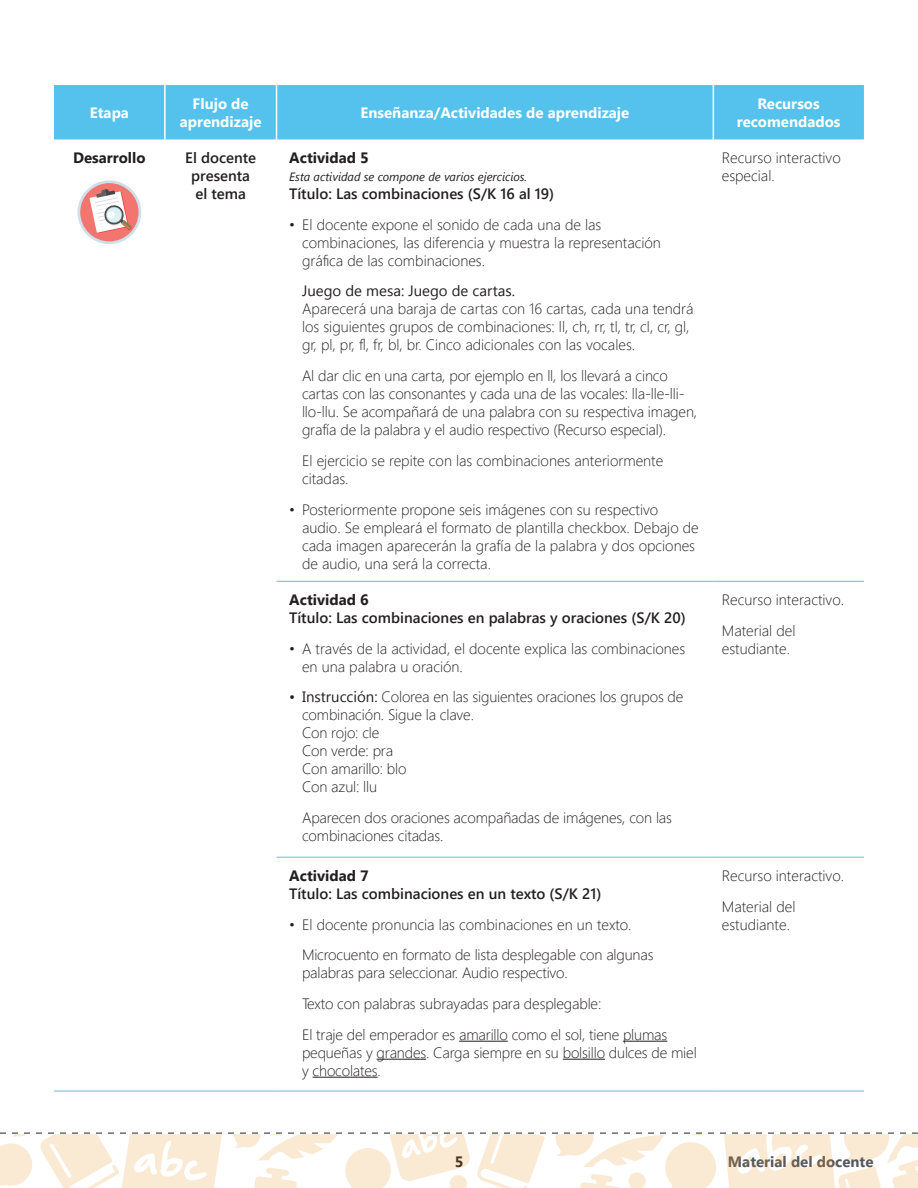
<style>
.page{position:relative;width:918px;height:1188px;background:#fff}
.page>*{position:absolute;margin:0;border:0;box-sizing:border-box;transform-origin:0 0}
.t1{font:300 15px/18px "Segoe UI";color:#231f20}
.t2{font:600 15px/18px "Segoe UI";color:#231f20;text-align:center}
.t3{font:700 15px/18px "Segoe UI";color:#fff;text-align:center}
.t4{font:700 15px "Segoe UI";color:#231f20}
.t5{font:15px "Segoe UI";color:#231f20}
.t6{font:700 15px "Segoe UI";color:#57585a}
.t7{font:italic 12px "Segoe UI";color:#231f20}
.s1{font-weight:400}
</style>
<div class="page">
<svg style="left:0;top:1132px;width:918px;height:56px"></svg>
<div style="left:54px;top:85px;width:810px;height:54px;background:#54c2ed"></div>
<hr style="left:164px;top:85px;width:2px;height:54px;background:#fff">
<hr style="left:276px;top:85px;width:1px;height:54px;background:#fff">
<hr style="left:713px;top:85px;width:1px;height:54px;background:#fff">
<hr style="left:277px;top:581px;width:436px;height:1px;background:#54c2ed">
<hr style="left:713px;top:581px;width:151px;height:1px;background:#54c2ed">
<hr style="left:277px;top:857px;width:436px;height:1px;background:#54c2ed">
<hr style="left:713px;top:857px;width:151px;height:1px;background:#54c2ed">
<hr style="left:54px;top:1091px;width:111px;height:1px;background:#54c2ed">
<hr style="left:165px;top:1091px;width:112px;height:1px;background:#54c2ed">
<hr style="left:277px;top:1091px;width:436px;height:1px;background:#54c2ed">
<hr style="left:713px;top:1091px;width:151px;height:1px;background:#54c2ed">
<svg style="left:78px;top:180px;width:63px;height:64px"></svg>
<div style="left:80px;top:183px;width:59px;height:58px;background:#f27570;border-radius:50%"></div>
<svg style="left:90px;top:189px;width:42px;height:44px"></svg>
<hr style="left:459px;top:1041px;width:49px;height:1px;background:#231f20">
<hr style="left:623px;top:1041px;width:44px;height:1px;background:#231f20">
<hr style="left:377px;top:1059px;width:49px;height:1px;background:#231f20">
<hr style="left:563px;top:1059px;width:42px;height:1px;background:#231f20">
<hr style="left:313px;top:1077px;width:65px;height:1px;background:#231f20">
<p class="t3" style="left:90px;top:103px;width:41px">Etapa</p>
<p class="t3" style="left:180px;top:94px;width:83px">Flujo de aprendizaje</p>
<p class="t3" style="left:361px;top:103px;width:270px">Enseñanza/Actividades de aprendizaje</p>
<p class="t3" style="left:737px;top:94px;width:105px">Recursos recomendados</p>
<p class="t4" style="left:73px;top:147px;width:74px">Desarrollo</p>
<p class="t2" style="left:185px;top:148px;width:72px">El docente presenta el tema</p>
<p class="t4" style="left:289px;top:147px;width:81px">Actividad 5</p>
<p class="t1" style="left:722px;top:148px;width:120px">Recurso interactivo especial.</p>
<p class="t7" style="left:289px;top:168px;width:239px">Esta actividad se compone de varios ejercicios.</p>
<p class="t2" style="left:289px;top:184px;width:267px">Título: Las combinaciones (S/K 16 al 19)</p>
<p class="t1" style="left:302px;top:215px;width:360px;text-indent:-13px">• El docente expone el sonido de cada una de las combinaciones, las diferencia y muestra la representación gráfica de las combinaciones.</p>
<p class="t5" style="left:302px;top:281px;width:215px">Juego de mesa: Juego de cartas.</p>
<p class="t1" style="left:302px;top:299px;width:393px">Aparecerá una baraja de cartas con 16 cartas, cada una tendrá los siguientes grupos de combinaciones: ll, ch, rr, tl, tr, cl, cr, gl, gr, pl, pr, fl, fr, bl, br. Cinco adicionales con las vocales.</p>
<p class="t1" style="left:302px;top:366px;width:397px">Al dar clic en una carta, por ejemplo en ll, los llevará a cinco cartas con las consonantes y cada una de las vocales: lla-lle-lli&shy;llo-llu. Se acompañará de una palabra con su respectiva imagen, grafía de la palabra y el audio respectivo (Recurso especial).</p>
<p class="t1" style="left:302px;top:451px;width:363px">El ejercicio se repite con las combinaciones anteriormente citadas.</p>
<p class="t1" style="left:302px;top:500px;width:398px;text-indent:-13px">• Posteriormente propone seis imágenes con su respectivo audio. Se empleará el formato de plantilla checkbox. Debajo de cada imagen aparecerán la grafía de la palabra y dos opciones de audio, una será la correcta.</p>
<p class="t4" style="left:289px;top:589px;width:81px">Actividad 6</p>
<p class="t2" style="left:289px;top:608px;width:398px">Título: Las combinaciones en palabras y oraciones (S/K 20)</p>
<p class="t1" style="left:302px;top:639px;width:385px;text-indent:-13px">• A través de la actividad, el docente explica las combinaciones en una palabra u oración.</p>
<p class="t1" style="left:302px;top:687px;width:383px;text-indent:-13px"><span class="s1">• Instrucción:</span> Colorea en las siguientes oraciones los grupos de combinación. Sigue la clave.<br>Con rojo: cle<br>Con verde: pra<br>Con amarillo: blo<br>Con azul: llu</p>
<p class="t1" style="left:302px;top:808px;width:371px">Aparecen dos oraciones acompañadas de imágenes, con las combinaciones citadas.</p>
<p class="t4" style="left:289px;top:865px;width:81px">Actividad 7</p>
<p class="t2" style="left:289px;top:884px;width:314px">Título: Las combinaciones en un texto (S/K 21)</p>
<p class="t1" style="left:302px;top:908px;width:353px;line-height:30.8px;text-indent:-13px">• El docente pronuncia las combinaciones en un texto.<br>Microcuento en formato de lista desplegable con algunas</p>
<p class="t1" style="left:302px;top:957px;width:367px;line-height:30.8px">palabras para seleccionar. Audio respectivo.<br>Texto con palabras subrayadas para desplegable:<br>El traje del emperador es amarillo como el sol, tiene plumas</p>
<p class="t1" style="left:302px;top:1043px;width:396px">pequeñas y grandes. Carga siempre en su bolsillo dulces de miel y chocolates.</p>
<p class="t1" style="left:722px;top:584px;width:124px;line-height:30.8px">Recurso interactivo.<br>Material del</p>
<p class="t1" style="left:722px;top:639px;width:70px">estudiante.</p>
<p class="t1" style="left:722px;top:859px;width:124px;line-height:30.8px">Recurso interactivo.<br>Material del</p>
<p class="t1" style="left:722px;top:915px;width:70px">estudiante.</p>
<p class="t4" style="left:455px;top:1151px;width:10px">5</p>
<p class="t6" style="left:728px;top:1151px;width:147px">Material del docente</p>
</div>
